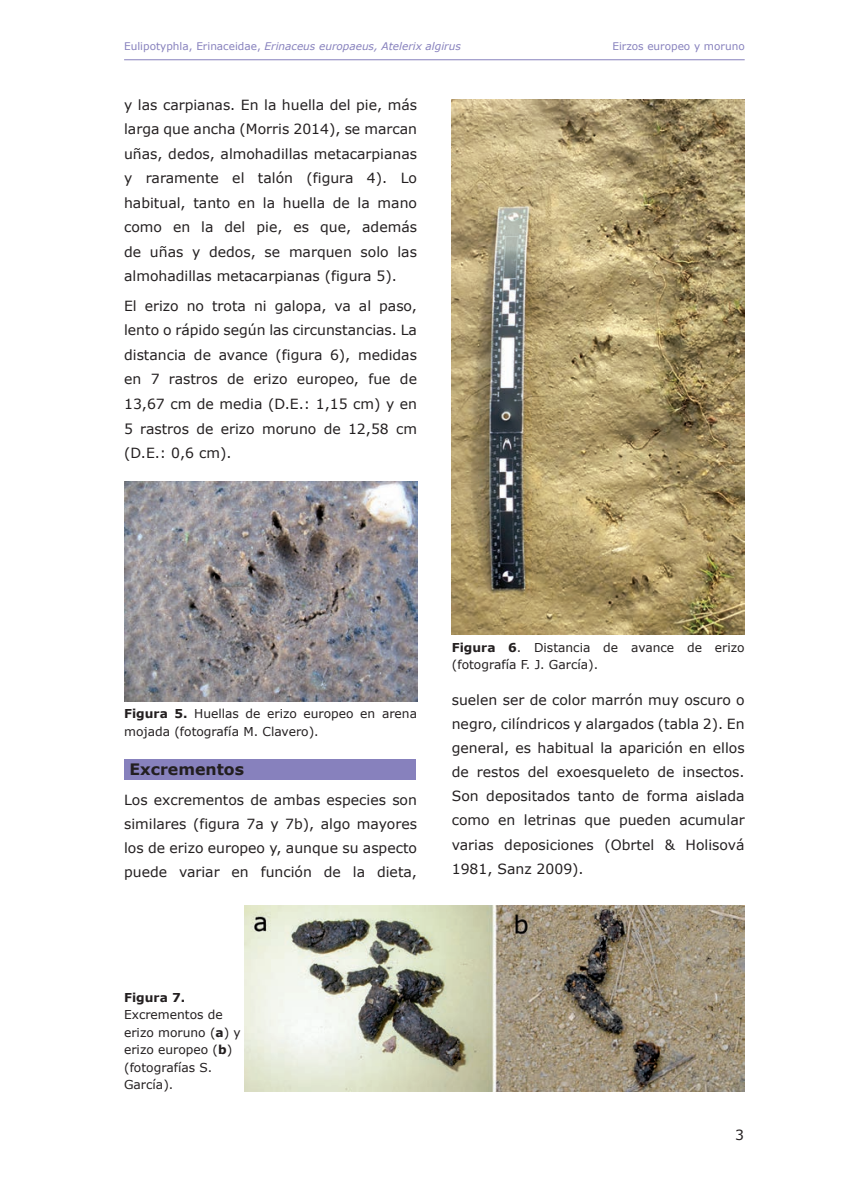
<style>
.page{position:relative;width:844px;height:1191px;background:#fff}
.page>*{position:absolute;margin:0;border:0;box-sizing:border-box;transform-origin:0 0}
.t1{font:700 15.75px "Verdana";color:#231f20}
.t2{font:14px/24.5px "Verdana";color:#231f20;text-align:justify}
.t3{font:12.25px/17.5px "Verdana";color:#231f20}
.t4{font:700 12.25px "Verdana";color:#231f20}
.t5{font:italic 10.5px "Verdana";color:#8781bd}
.t6{font:10.5px "Verdana";color:#8781bd}
.s1{font-style:normal}
.s2{font-weight:700}
</style>
<div class="page">
<hr style="left:124px;top:59px;width:620px;height:1px;background:#8781bd">
<div style="left:124px;top:759px;width:291px;height:21px;background:#8781bd"></div>
<img style="left:124px;top:481px;width:293px;height:220px">
<img style="left:451px;top:99px;width:293px;height:536px">
<img style="left:244px;top:905px;width:500px;height:186px">
<p class="t5" style="left:124px;top:39px;width:338px"><span class="s1">Eulipotyphla, Erinaceidae,</span> Erinaceus europaeus, Atelerix algirus</p>
<p class="t6" style="left:612px;top:39px;width:134px">Eirzos europeo y moruno</p>
<p class="t2" style="left:124px;top:92px;width:294px">y las carpianas. En la huella del pie, más larga que ancha (Morris 2014), se marcan uñas, dedos, almohadillas metacarpianas y raramente el talón (figura 4). Lo habitual, tanto en la huella de la mano como en la del pie, es que, además de uñas y dedos, se marquen solo las almohadillas metacarpianas (figura 5).</p>
<p class="t2" style="left:124px;top:293px;width:294px">El erizo no trota ni galopa, va al paso, lento o rápido según las circunstancias. La distancia de avance (figura 6), medidas en 7 rastros de erizo europeo, fue de 13,67 cm de media (D.E.: 1,15 cm) y en 5 rastros de erizo moruno de 12,58 cm (D.E.: 0,6 cm).</p>
<p class="t3" style="left:124px;top:705px;width:294px"><span class="s2">Figura 5.</span> Huellas de erizo europeo en arena mojada (fotografía M. Clavero).</p>
<p class="t1" style="left:129px;top:758px;width:116px">Excrementos</p>
<p class="t2" style="left:124px;top:787px;width:294px">Los excrementos de ambas especies son similares (figura 7a y 7b), algo mayores los de erizo europeo y, aunque su aspecto puede variar en función de la dieta,</p>
<p class="t3" style="left:451px;top:638px;width:294px"><span class="s2">Figura 6</span>. Distancia de avance de erizo (fotografía F. J. García).</p>
<p class="t2" style="left:451px;top:687px;width:294px">suelen ser de color marrón muy oscuro o negro, cilíndricos y alargados (tabla 2). En general, es habitual la aparición en ellos de restos del exoesqueleto de insectos.<br>Son depositados tanto de forma aislada como en letrinas que pueden acumular varias deposiciones (Obrtel &amp; Holisová 1981, Sanz 2009).</p>
<p class="t4" style="left:124px;top:988px;width:63px">Figura 7.</p>
<p class="t3" style="left:124px;top:1006px;width:118px">Excrementos de erizo moruno (<span class="s2">a</span>) y erizo europeo (<span class="s2">b</span>) (fotografías S.<br>García).</p>
<p class="t2" style="left:735px;top:1122px;width:10px">3</p>
</div>
